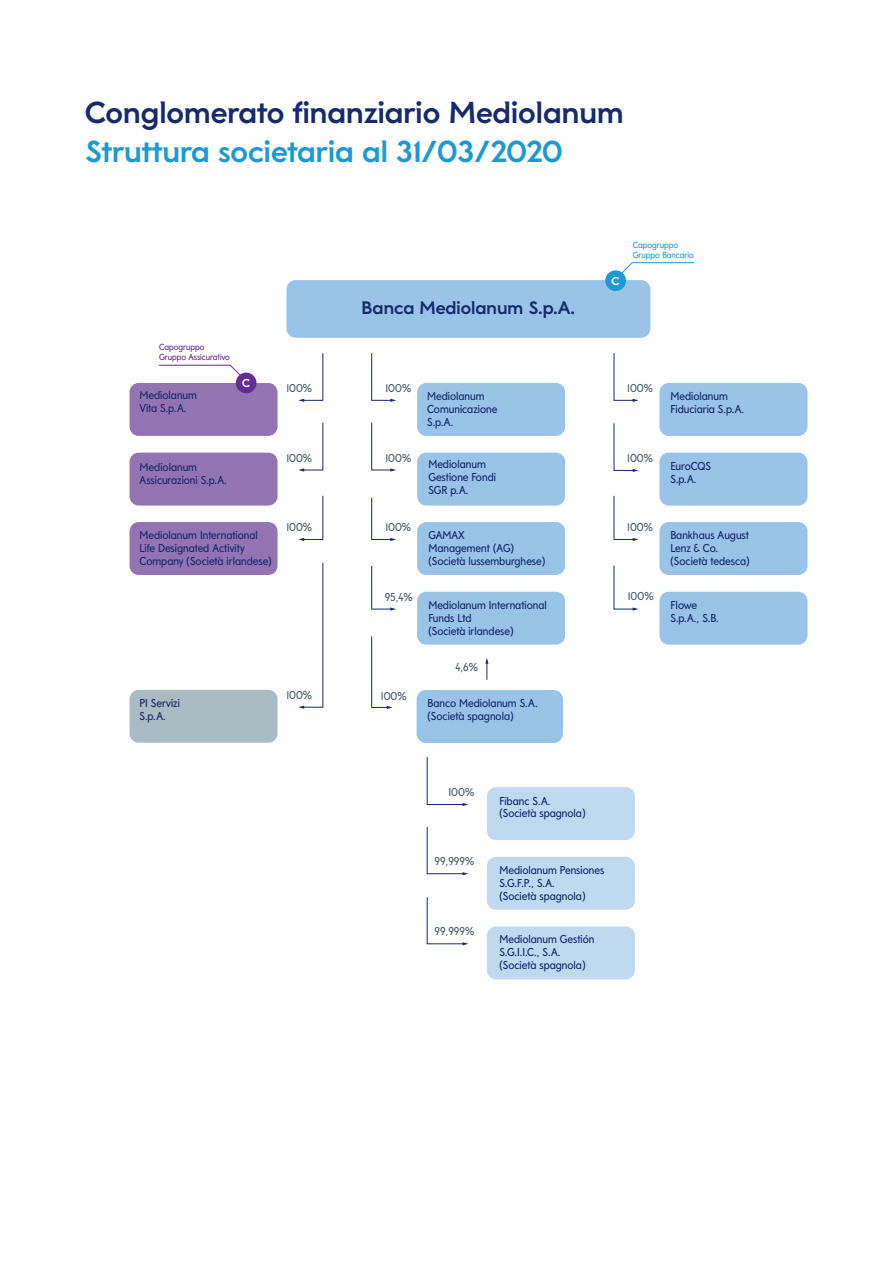
<style>
.page{position:relative;width:893px;height:1263px;background:#fff}
.page>*{position:absolute;margin:0;border:0;box-sizing:border-box;transform-origin:0 0}
.t1{font:30px "Mediolanum Semi serif Headline Bold";color:#172a6c}
.t2{font:30px "Mediolanum Semi serif Headline Bold";color:#1d99d6}
.t3{font:17.85px "Mediolanum Semi serif Headline Bold";color:#172a6c}
.t4{font:11.4px/12.9px "Mediolanum Sans";color:#172a6c}
.t5{font:11.4px "Mediolanum Sans";color:#4d636e}
.t6{font:11.4px "Mediolanum Semi serif Headline Bold";color:#fff}
.t7{font:8.7px/9.9px "Mediolanum Sans";color:#652d91}
.t8{font:8.7px/9.9px "Mediolanum Sans";color:#1d99d6}
</style>
<div class="page">
<div style="left:286px;top:280px;width:364px;height:58px;background:#9ac3e8;border-radius:9px"></div>
<div style="left:659px;top:383px;width:148px;height:53px;background:#9ac3e8;border-radius:9px"></div>
<div style="left:659px;top:522px;width:148px;height:53px;background:#9ac3e8;border-radius:9px"></div>
<div style="left:487px;top:787px;width:148px;height:53px;background:#c0d9f0;border-radius:9px"></div>
<div style="left:487px;top:857px;width:148px;height:53px;background:#c0d9f0;border-radius:9px"></div>
<div style="left:487px;top:926px;width:148px;height:53px;background:#c0d9f0;border-radius:9px"></div>
<div style="left:130px;top:383px;width:148px;height:53px;background:#9374b3;border-radius:9px"></div>
<div style="left:130px;top:453px;width:148px;height:53px;background:#9374b3;border-radius:9px"></div>
<div style="left:130px;top:522px;width:148px;height:53px;background:#9374b3;border-radius:9px"></div>
<div style="left:130px;top:690px;width:148px;height:53px;background:#abbbc3;border-radius:9px"></div>
<svg style="left:298px;top:353px;width:25px;height:49px"></svg>
<svg style="left:298px;top:422px;width:25px;height:50px"></svg>
<svg style="left:298px;top:495px;width:25px;height:46px"></svg>
<svg style="left:298px;top:563px;width:25px;height:146px"></svg>
<svg style="left:613px;top:495px;width:26px;height:46px"></svg>
<svg style="left:427px;top:827px;width:41px;height:48px"></svg>
<svg style="left:427px;top:757px;width:41px;height:49px"></svg>
<svg style="left:427px;top:897px;width:41px;height:48px"></svg>
<svg style="left:613px;top:353px;width:26px;height:49px"></svg>
<div style="left:236px;top:373px;width:20px;height:20px;background:#652d91;border-radius:50%"></div>
<div style="left:605px;top:270px;width:21px;height:21px;background:#1d99d6;border-radius:50%"></div>
<svg style="left:621px;top:262px;width:74px;height:12px"></svg>
<svg style="left:159px;top:365px;width:83px;height:12px"></svg>
<div style="left:417px;top:453px;width:148px;height:53px;background:#9ac3e8;border-radius:9px"></div>
<div style="left:417px;top:522px;width:148px;height:53px;background:#9ac3e8;border-radius:9px"></div>
<div style="left:417px;top:592px;width:148px;height:53px;background:#9ac3e8;border-radius:9px"></div>
<div style="left:417px;top:690px;width:146px;height:53px;background:#9ac3e8;border-radius:9px"></div>
<div style="left:417px;top:383px;width:148px;height:53px;background:#9ac3e8;border-radius:9px"></div>
<svg style="left:371px;top:422px;width:25px;height:50px"></svg>
<svg style="left:371px;top:497px;width:25px;height:44px"></svg>
<svg style="left:371px;top:565px;width:25px;height:46px"></svg>
<svg style="left:371px;top:636px;width:22px;height:73px"></svg>
<svg style="left:371px;top:353px;width:25px;height:49px"></svg>
<svg style="left:485px;top:658px;width:3px;height:22px"></svg>
<div style="left:659px;top:453px;width:148px;height:53px;background:#9ac3e8;border-radius:9px"></div>
<svg style="left:613px;top:423px;width:26px;height:49px"></svg>
<div style="left:659px;top:592px;width:148px;height:53px;background:#9ac3e8;border-radius:9px"></div>
<svg style="left:613px;top:565px;width:26px;height:46px"></svg>
<h1 class="t1" style="left:85px;top:95px;width:540px">Conglomerato finanziario Mediolanum</h1>
<h1 class="t2" style="left:85px;top:134px;width:479px">Struttura societaria al 31/03/2020</h1>
<p class="t7" style="left:159px;top:342px;width:72px">Capogruppo<br>Gruppo Assicurativo</p>
<h2 class="t3" style="left:362px;top:298px;width:215px">Banca Mediolanum S.p.A.</h2>
<p class="t6" style="left:611px;top:274px;width:9px">C</p>
<p class="t8" style="left:633px;top:240px;width:62px">Capogruppo<br>Gruppo Bancario</p>
<p class="t4" style="left:140px;top:388px;width:59px">Mediolanum<br>Vita S.p.A.</p>
<p class="t6" style="left:242px;top:376px;width:9px">C</p>
<p class="t4" style="left:140px;top:461px;width:89px">Mediolanum<br>Assicurazioni S.p.A.</p>
<p class="t5" style="left:286px;top:382px;width:27px">100%</p>
<p class="t5" style="left:286px;top:451px;width:27px">100%</p>
<p class="t5" style="left:385px;top:382px;width:27px">100%</p>
<p class="t5" style="left:385px;top:451px;width:27px">100%</p>
<p class="t4" style="left:427px;top:390px;width:72px">Mediolanum<br>Comunicazione<br>S.p.A.</p>
<p class="t4" style="left:428px;top:458px;width:69px">Mediolanum<br>Gestione Fondi<br>SGR p.A.</p>
<p class="t5" style="left:627px;top:382px;width:27px">100%</p>
<p class="t5" style="left:627px;top:451px;width:27px">100%</p>
<p class="t4" style="left:670px;top:390px;width:75px">Mediolanum<br>Fiduciaria S.p.A.</p>
<p class="t4" style="left:670px;top:459px;width:42px">EuroCQS<br>S.p.A.</p>
<p class="t4" style="left:140px;top:528px;width:134px">Mediolanum International<br>Life Designated Activity<br>Company (Società irlandese)</p>
<p class="t5" style="left:286px;top:521px;width:27px">100%</p>
<p class="t5" style="left:385px;top:521px;width:27px">100%</p>
<p class="t4" style="left:428px;top:528px;width:118px">GAMAX<br>Management (AG) (Società lussemburghese)</p>
<p class="t5" style="left:627px;top:521px;width:27px">100%</p>
<p class="t4" style="left:670px;top:528px;width:81px">Bankhaus August<br>Lenz &amp; Co. (Società tedesca)</p>
<p class="t5" style="left:385px;top:591px;width:29px">95,4%</p>
<p class="t4" style="left:428px;top:598px;width:120px">Mediolanum International<br>Funds Ltd<br>(Società irlandese)</p>
<p class="t5" style="left:628px;top:590px;width:27px">100%</p>
<p class="t4" style="left:670px;top:598px;width:50px">Flowe<br>S.p.A., S.B.</p>
<p class="t5" style="left:455px;top:661px;width:24px">4,6%</p>
<p class="t4" style="left:140px;top:697px;width:42px">PI Servizi<br>S.p.A.</p>
<p class="t5" style="left:286px;top:689px;width:27px">100%</p>
<p class="t5" style="left:381px;top:689px;width:27px">100%</p>
<p class="t4" style="left:428px;top:697px;width:111px">Banco Mediolanum S.A. (Società spagnola)</p>
<p class="t5" style="left:448px;top:785px;width:27px">100%</p>
<p class="t4" style="left:499px;top:794px;width:87px">Fibanc S.A. (Società spagnola)</p>
<p class="t5" style="left:434px;top:855px;width:41px">99,999%</p>
<p class="t5" style="left:434px;top:925px;width:41px">99,999%</p>
<p class="t4" style="left:499px;top:864px;width:106px">Mediolanum Pensiones<br>S.G.F.P., S.A.<br>(Società spagnola)</p>
<p class="t4" style="left:499px;top:932px;width:97px">Mediolanum Gestión<br>S.G.I.I.C., S.A. (Società spagnola)</p>
</div>
